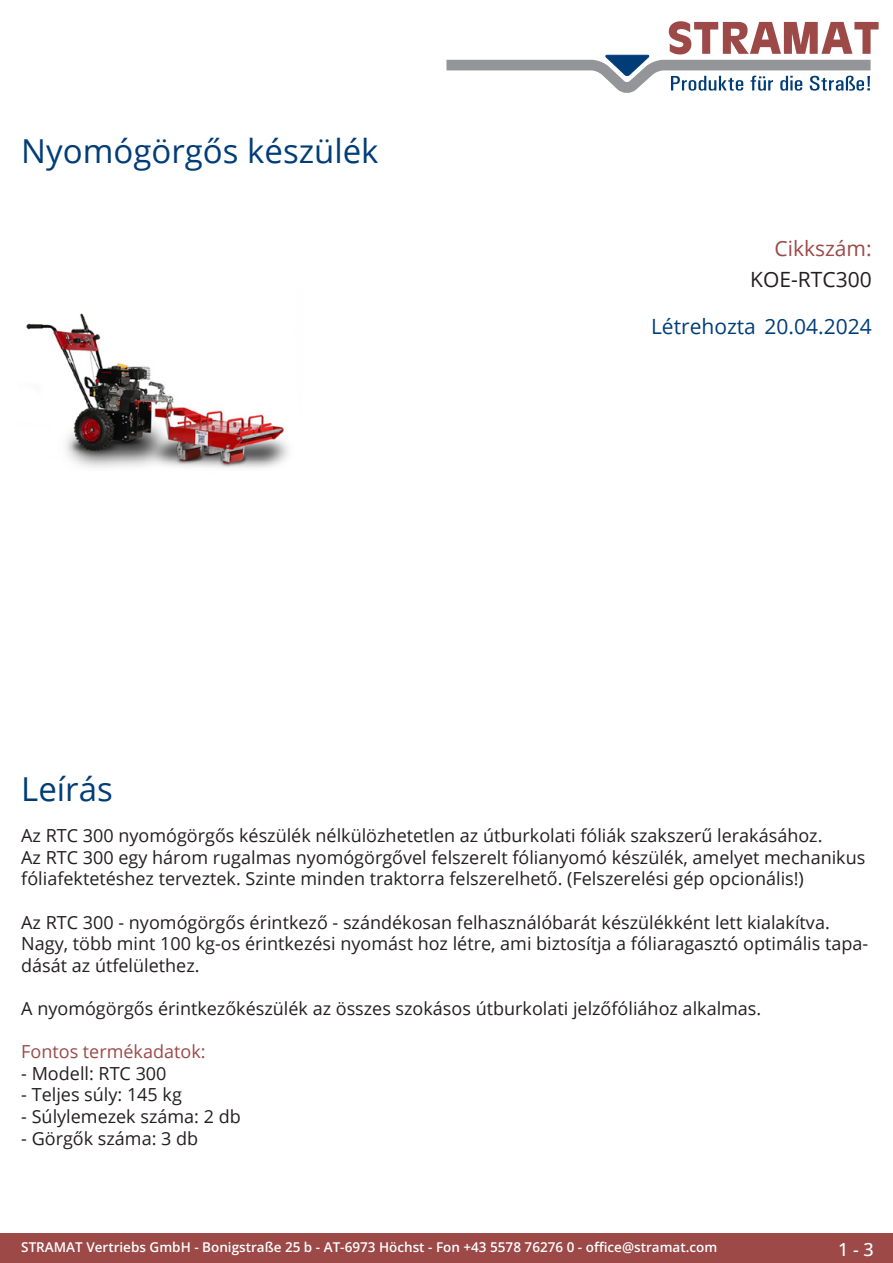
<style>
.page{position:relative;width:893px;height:1263px;background:#fff}
.page>*{position:absolute;margin:0;border:0;box-sizing:border-box;transform-origin:0 0}
.Produkttitel{font:33px "Open Sans";color:#003d78}
.Erstellungsdatum{font:21px "Open Sans";color:#003d78}
.TechDaten_Inhalt{font:21px "Open Sans";color:#231f20}
.TechDaten_Überschrif{font:21px "Open Sans";color:#9c4948}
.Beschreibung_Text{font:18px/21.6px "Open Sans";color:#231f20}
.Beschreibung_Text-2{font:18px "Open Sans";color:#9c4948}
.t1{font:500 18px "Open Sans";color:#fff}
.t2{font:600 13.5px "Open Sans";color:#fff}
</style>
<div class="page">
<div style="left:0;top:1233px;width:893px;height:30px;background:#9c4948"></div>
<svg style="left:446px;top:21px;width:433px;height:72px"></svg>
<img style="left:26px;top:313px;width:263px;height:155px">
<p class="Produkttitel" style="left:21px;top:128px;width:359px">Nyomógörgős készülék</p>
<p class="TechDaten_Überschrif" style="left:774px;top:234px;width:99px">Cikkszám:</p>
<p class="TechDaten_Inhalt" style="left:750px;top:265px;width:123px">KOE-RTC300</p>
<p class="Erstellungsdatum" style="left:651px;top:312px;width:222px">Létrehozta 20.04.2024</p>
<p class="Produkttitel" style="left:21px;top:766px;width:93px">Leírás</p>
<p class="Beschreibung_Text" style="left:21px;top:824px;width:846px">Az RTC 300 nyomógörgős készülék nélkülözhetetlen az útburkolati fóliák szakszerű lerakásához.<br>Az RTC 300 egy három rugalmas nyomógörgővel felszerelt fólianyomó készülék, amelyet mechanikus fóliafektetéshez terveztek. Szinte minden traktorra felszerelhető. (Felszerelési gép opcionális!)</p>
<p class="Beschreibung_Text" style="left:21px;top:911px;width:847px">Az RTC 300 - nyomógörgős érintkező - szándékosan felhasználóbarát készülékként lett kialakítva.<br>Nagy, több mint 100 kg-os érintkezési nyomást hoz létre, ami biztosítja a fóliaragasztó optimális tapa&shy;dását az útfelülethez.</p>
<p class="Beschreibung_Text" style="left:21px;top:997px;width:742px">A nyomógörgős érintkezőkészülék az összes szokásos útburkolati jelzőfóliához alkalmas.</p>
<p class="Beschreibung_Text-2" style="left:21px;top:1039px;width:186px">Fontos termékadatok:</p>
<p class="Beschreibung_Text" style="left:21px;top:1062px;width:147px">- Modell: RTC 300</p>
<p class="Beschreibung_Text" style="left:21px;top:1083px;width:162px">- Teljes súly: 145 kg</p>
<p class="Beschreibung_Text" style="left:21px;top:1105px;width:221px">- Súlylemezek száma: 2 db</p>
<p class="Beschreibung_Text" style="left:21px;top:1127px;width:178px">- Görgők száma: 3 db</p>
<p class="t2" style="left:21px;top:1238px;width:698px">STRAMAT Vertriebs GmbH - Bonigstraße 25 b - AT-6973 Höchst - Fon +43 5578 76276 0 - office@stramat.com</p>
<p class="t1" style="left:838px;top:1237px;width:37px">1 - 3</p>
</div>
